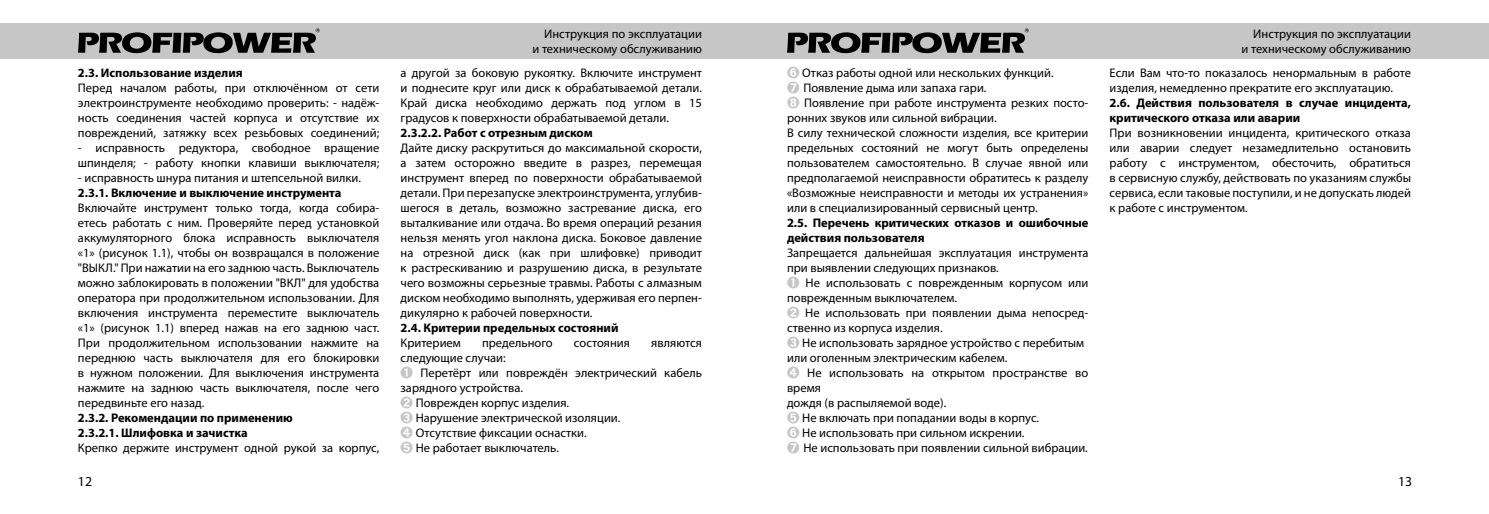
<style>
.page{position:relative;width:1489px;height:514px;background:#fff}
.page>*{position:absolute;margin:0;border:0;box-sizing:border-box;transform-origin:0 0}
.t1{font:13.75px "Myriad Pro";color:#000}
.t2{font:12.5px/15px "Myriad Pro";color:#000;text-align:justify}
.t3{font:700 12.5px/15px "Myriad Pro";color:#000}
.s1{font-family:"MS P Gothic";color:#c6c6c6}
</style>
<div class="page">
<div style="left:744px;top:23px;width:744px;height:35px;background:#c6c6c6"></div>
<div style="left:0;top:23px;width:744px;height:35px;background:#c6c6c6"></div>
<svg style="left:787px;top:28px;width:241px;height:25px"></svg>
<svg style="left:78px;top:28px;width:242px;height:25px"></svg>
<p class="t3" style="left:78px;top:65px;width:166px">2.3. Использование изделия</p>
<p class="t2" style="left:78px;top:80px;width:303px">Перед началом работы, при отключённом от сети электроинструменте необходимо проверить: - надёж&shy;ность соединения частей корпуса и отсутствие их повреждений, затяжку всех резьбовых соединений;</p>
<p class="t2" style="left:78px;top:140px;width:303px">- исправность редуктора, свободное вращение шпинделя; - работу кнопки клавиши выключателя;</p>
<p class="t2" style="left:78px;top:170px;width:284px">- исправность шнура питания и штепсельной вилки.</p>
<p class="t3" style="left:78px;top:185px;width:265px">2.3.1. Включение и выключение инструмента</p>
<p class="t2" style="left:78px;top:200px;width:303px">Включайте инструмент только тогда, когда собира&shy;етесь работать с ним. Проверяйте перед установкой аккумуляторного блока исправность выключателя «1» (рисунок 1.1), чтобы он возвращался в положение "ВЫКЛ." При нажатии на его заднюю часть. Выключатель можно заблокировать в положении "ВКЛ" для удобства оператора при продолжительном использовании. Для включения инструмента переместите выключатель «1» (рисунок 1.1) вперед нажав на его заднюю част.<br>При продолжительном использовании нажмите на переднюю часть выключателя для его блокировки в нужном положении. Для выключения инструмента нажмите на заднюю часть выключателя, после чего передвиньте его назад.</p>
<p class="t3" style="left:78px;top:410px;width:216px">2.3.2. Рекомендации по применению<br>2.3.2.1. Шлифовка и зачистка</p>
<p class="t2" style="left:78px;top:440px;width:303px">Крепко держите инструмент одной рукой за корпус,</p>
<p class="t2" style="left:532px;top:26px;width:171px;text-align:right">Инструкция по эксплуатации<br>и техническому обслуживанию</p>
<p class="t2" style="left:400px;top:65px;width:303px">а другой за боковую рукоятку. Включите инструмент и поднесите круг или диск к обрабатываемой детали.<br>Край диска необходимо держать под углом в 15 градусов к поверхности обрабатываемой детали.</p>
<p class="t3" style="left:400px;top:125px;width:194px">2.3.2.2. Работ с отрезным диском</p>
<p class="t2" style="left:400px;top:140px;width:303px">Дайте диску раскрутиться до максимальной скорости, а затем осторожно введите в разрез, перемещая инструмент вперед по поверхности обрабатываемой детали. При перезапуске электроинструмента, углубив&shy;шегося в деталь, возможно застревание диска, его выталкивание или отдача. Во время операций резания нельзя менять угол наклона диска. Боковое давление на отрезной диск (как при шлифовке) приводит к растрескиванию и разрушению диска, в результате чего возможны серьезные травмы. Работы с алмазным диском необходимо выполнять, удерживая его перпен&shy;дикулярно к рабочей поверхности.</p>
<p class="t3" style="left:400px;top:320px;width:219px">2.4. Критерии предельных состояний</p>
<p class="t2" style="left:400px;top:335px;width:62px">Критерием</p>
<p class="t2" style="left:482px;top:335px;width:72px">предельного</p>
<p class="t2" style="left:574px;top:335px;width:58px">состояния</p>
<p class="t2" style="left:651px;top:335px;width:52px">являются</p>
<p class="t2" style="left:400px;top:350px;width:303px;text-align:left">следующие случаи:<br><span class="s1">➊</span> Перетёрт или повреждён электрический кабель зарядного устройства.<br><span class="s1">➋</span> Поврежден корпус изделия.<br><span class="s1">➌</span> Нарушение электрической изоляции.<br><span class="s1">➍</span> Отсутствие фиксации оснастки.<br><span class="s1">➎</span> Не работает выключатель.</p>
<p class="t2" style="left:787px;top:65px;width:303px;text-align:left"><span class="s1">➏</span> Отказ работы одной или нескольких функций.<br><span class="s1">➐</span> Появление дыма или запаха гари.<br><span class="s1">➑</span> Появление при работе инструмента резких посто&shy;ронних звуков или сильной вибрации.<br>В силу технической сложности изделия, все критерии предельных состояний не могут быть определены пользователем самостоятельно. В случае явной или предполагаемой неисправности обратитесь к разделу «Возможные неисправности и методы их устранения» или в специализированный сервисный центр.</p>
<p class="t3" style="left:787px;top:215px;width:303px">2.5. Перечень критических отказов и ошибочные действия пользователя</p>
<p class="t2" style="left:787px;top:245px;width:303px;text-align:left">Запрещается дальнейшая эксплуатация инструмента при выявлении следующих признаков.<br><span class="s1">➊</span> Не использовать с поврежденным корпусом или поврежденным выключателем.<br><span class="s1">➋</span> Не использовать при появлении дыма непосред&shy;ственно из корпуса изделия.<br><span class="s1">➌</span> Не использовать зарядное устройство с перебитым или оголенным электрическим кабелем.<br><span class="s1">➍</span> Не использовать на открытом пространстве во время<br>дождя (в распыляемой воде).<br><span class="s1">➎</span> Не включать при попадании воды в корпус.<br><span class="s1">➏</span> Не использовать при сильном искрении.<br><span class="s1">➐</span> Не использовать при появлении сильной вибрации.</p>
<p class="t2" style="left:1241px;top:26px;width:171px;text-align:right">Инструкция по эксплуатации<br>и техническому обслуживанию</p>
<p class="t2" style="left:1109px;top:65px;width:303px">Если Вам что-то показалось ненормальным в работе изделия, немедленно прекратите его эксплуатацию.</p>
<p class="t3" style="left:1109px;top:95px;width:303px">2.6. Действия пользователя в случае инцидента, критического отказа или аварии</p>
<p class="t2" style="left:1109px;top:125px;width:303px">При возникновении инцидента, критического отказа или аварии следует незамедлительно остановить работу с инструментом, обесточить, обратиться в сервисную службу, действовать по указаниям службы сервиса, если таковые поступили, и не допускать людей к работе с инструментом.</p>
<p class="t1" style="left:78px;top:473px;width:16px">12</p>
<p class="t1" style="left:1397px;top:473px;width:16px">13</p>
</div>
